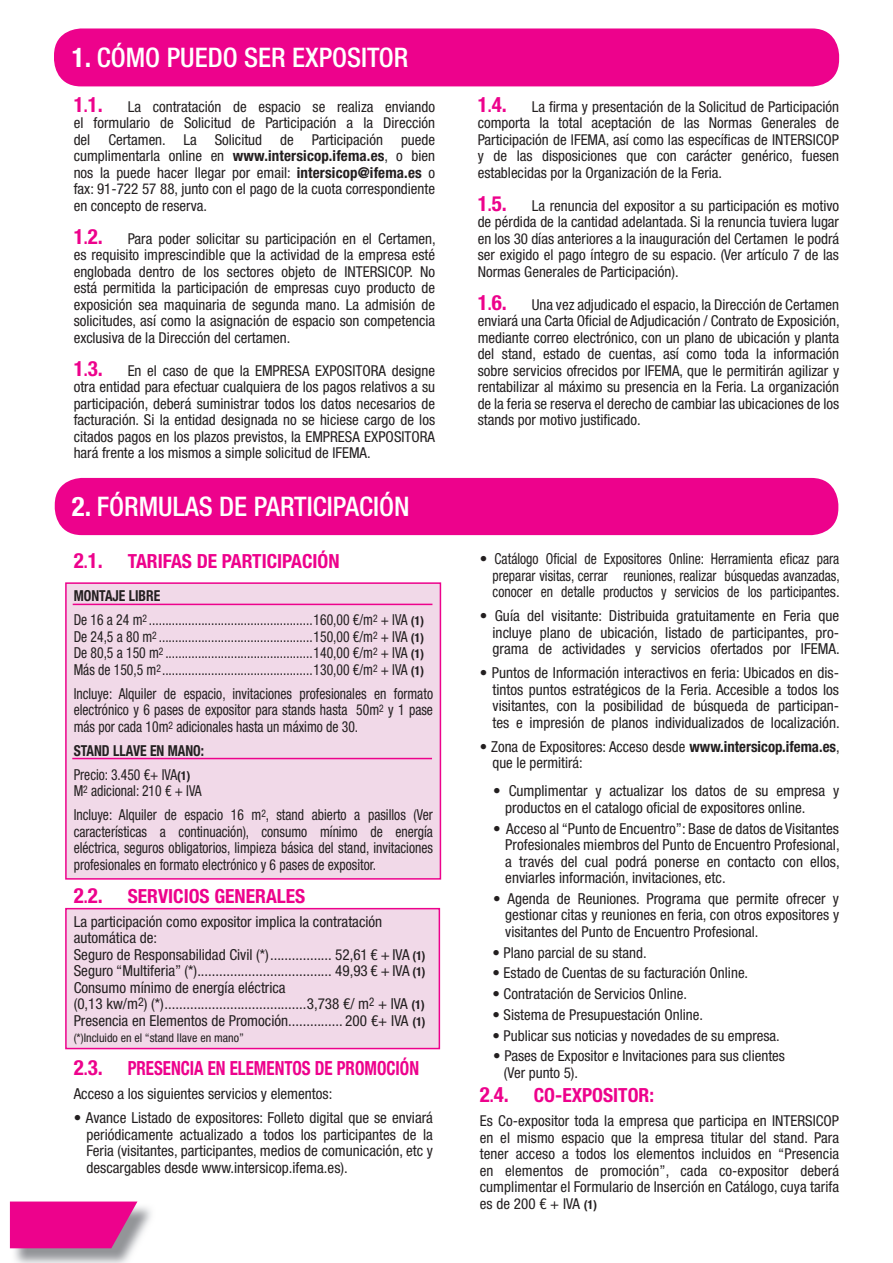
<style>
.page{position:relative;width:893px;height:1263px;background:#fff}
.page>*{position:absolute;margin:0;border:0;box-sizing:border-box;transform-origin:0 0}
.t1{font:500 condensed 27px "Helvetica Neue LT Std";color:#fff}
.t2{font:700 condensed 19.5px "Helvetica Neue LT Std";color:#ed028c}
.t3{font:700 condensed 19.5px "Helvetica Neue LT Std";color:#ed028c;scale:.87 1}
.t4{font:condensed 15.15px/16.5px "Helvetica Neue LT Std";color:#231f20;text-align:justify}
.t5{font:condensed 15.15px/16.5px "Helvetica Neue LT Std";color:#231f20;text-align:justify;scale:.9 1}
.t6{font:700 condensed 15.15px/24px "Helvetica Neue LT Std";color:#231f20;scale:.9 1}
.t7{font:condensed 15px/16.5px "Helvetica Neue LT Std";color:#231f20;text-align:justify}
.t8{font:condensed 12px "Helvetica Neue LT Std";color:#231f20}
.s1{font-weight:700}
.s2{font-weight:700;font-size:21px;color:#ed028c}
.s3{font-weight:700;font-size:16.5px;color:#ed028c}
.s4{font-size:21px}
.s5{font-size:16.5px}
.s6{font-weight:700;font-size:12.3px}
.s7{font-weight:400}
.s8{font-size:12.3px}
.s9{font-size:15px}
</style>
<div class="page">
<div style="left:54px;top:28px;width:785px;height:58px;background:#ed028c;border-radius:27px"></div>
<div style="left:65px;top:582px;width:376px;height:298px;background:#f1d9e8;border:2px solid #ed028c"></div>
<div style="left:65px;top:908px;width:375px;height:141px;background:#f1d9e8;border:2px solid #ed028c"></div>
<img style="left:12px;top:1206px;width:139px;height:57px">
<svg style="left:10px;top:1201px;width:127px;height:47px;background:#e61590"></svg>
<hr style="left:73px;top:604px;width:359px;height:1px;background:#ed028c">
<hr style="left:72px;top:758px;width:360px;height:1px;background:#ed028c">
<div style="left:55px;top:478px;width:783px;height:57px;background:#ed028c;border-radius:27px"></div>
<h1 class="t1" style="left:72px;top:41px;width:338px"><span class="s1">1.</span> CÓMO PUEDO SER EXPOSITOR</h1>
<p class="t7" style="left:74px;top:98px;width:363px"><span class="s2">1</span><span class="s3">.</span><span class="s2">1.</span> La contratación de espacio se realiza enviando el formulario de Solicitud de Participación a la Dirección del Certamen. La Solicitud de Participación puede cumplimentarla online en <span class="s1">www.intersicop.ifema.es</span>, o bien nos la puede hacer llegar por email: <span class="s1">intersicop@ifema.es</span> o fax: 91-722 57 88, junto con el pago de la cuota correspondiente en concepto de reserva.</p>
<p class="t7" style="left:74px;top:230px;width:363px"><span class="s2">1</span><span class="s3">.</span><span class="s2">2.</span> Para poder solicitar su participación en el Certamen, es requisito imprescindible que la actividad de la empresa esté englobada dentro de los sectores objeto de INTERSICOP. No está permitida la participación de empresas cuyo producto de exposición sea maquinaria de segunda mano. La admisión de solicitudes, así como la asignación de espacio son competencia exclusiva de la Dirección del certamen.</p>
<p class="t7" style="left:74px;top:362px;width:363px"><span class="s2">1</span><span class="s3">.</span><span class="s2">3.</span> En el caso de que la EMPRESA EXPOSITORA designe otra entidad para efectuar cualquiera de los pagos relativos a su participación, deberá suministrar todos los datos necesarios de facturación. Si la entidad designada no se hiciese cargo de los citados pagos en los plazos previstos, la EMPRESA EXPOSITORA hará frente a los mismos a simple solicitud de IFEMA.</p>
<h1 class="t1" style="left:72px;top:490px;width:339px"><span class="s1">2.</span> FÓRMULAS DE PARTICIPACIÓN</h1>
<h2 class="t2" style="left:74px;top:550px;width:267px"><span class="s4">2</span><span class="s5">.</span><span class="s4">1.</span> TARIFAS DE PARTICIPACIÓN</h2>
<p class="t5" style="left:74px;top:584px;width:391px;line-height:24px"><span class="s1">MONTAJE LIBRE<br></span>De 16 a 24 m<sup>2</sup> ..................................................160,00 €/m<sup>2</sup> + IVA <span class="s6">(1)</span></p>
<p class="t5" style="left:74px;top:628px;width:391px">De 24,5 a 80 m<sup>2</sup> ...............................................150,00 €/m<sup>2</sup> + IVA <span class="s6">(1)<br></span>De 80,5 a 150 m<sup>2</sup> .............................................140,00 €/m<sup>2</sup> + IVA <span class="s6">(1)<br></span>Más de 150,5 m<sup>2</sup> ..............................................130,00 €/m<sup>2</sup> + IVA <span class="s6">(1)</span></p>
<p class="t5" style="left:74px;top:685px;width:401px">Incluye: Alquiler de espacio, invitaciones profesionales en formato electrónico y 6 pases de expositor para stands hasta 50m<sup>2</sup> y 1 pase más por cada 10m<sup>2</sup> adicionales hasta un máximo de 30.</p>
<p class="t6" style="left:74px;top:738px;width:146px">STAND LLAVE EN MANO:<br><span class="s7">Precio: 3.450 €+ IVA</span><span class="s8">(1)</span></p>
<p class="t5" style="left:74px;top:779px;width:401px;line-height:24px">M<sup>2</sup> adicional: 210 € + IVA<br>Incluye: Alquiler de espacio 16 m<sup>2</sup>, stand abierto a pasillos (Ver</p>
<p class="t5" style="left:74px;top:823px;width:401px">características a continuación), consumo mínimo de energía eléctrica, seguros obligatorios, limpieza básica del stand, invitaciones profesionales en formato electrónico y 6 pases de expositor.</p>
<h2 class="t2" style="left:74px;top:884px;width:233px"><span class="s4">2</span><span class="s5">.</span><span class="s4">2.</span> SERVICIOS GENERALES</h2>
<p class="t4" style="left:74px;top:913px;width:353px;text-align:left">La participación como expositor implica la contratación automática de:<br>Seguro de Responsabilidad Civil (*) ................. 52,61 € + IVA <span class="s6">(1)<br></span>Seguro “Multiferia” (*) ..................................... 49,93 € + IVA <span class="s6">(1)<br></span>Consumo mínimo de energía eléctrica<br>(0,13 kw/m<sup>2</sup>) (*) .......................................3,738 €/ m<sup>2</sup> + IVA <span class="s6">(1)<br></span>Presencia en Elementos de Promoción ............... 200 €+ IVA <span class="s6">(1)</span></p>
<p class="t8" style="left:74px;top:1031px;width:172px">(*)Incluido en el “stand llave en mano”</p>
<h2 class="t3" style="left:74px;top:1057px;width:399px"><span class="s4">2</span><span class="s5">.</span><span class="s4">3.</span> PRESENCIA EN ELEMENTOS DE PROMOCIÓN</h2>
<p class="t4" style="left:74px;top:1086px;width:260px">Acceso a los siguientes servicios y elementos:</p>
<p class="t4" style="left:86px;top:1110px;width:348px;text-indent:-13px">• Avance Listado de expositores: Folleto digital que se enviará periódicamente actualizado a todos los participantes de la Feria (visitantes, participantes, medios de comunicación, etc y descargables desde www.intersicop.ifema.es).</p>
<p class="t7" style="left:478px;top:98px;width:363px"><span class="s2">1</span><span class="s3">.</span><span class="s2">4.</span> La firma y presentación de la Solicitud de Participación comporta la total aceptación de las Normas Generales de Participación de IFEMA, así como las específicas de INTERSICOP y de las disposiciones que con carácter genérico, fuesen establecidas por la Organización de la Feria.</p>
<p class="t7" style="left:478px;top:197px;width:363px"><span class="s2">1</span><span class="s3">.</span><span class="s2">5.</span> La renuncia del expositor a su participación es motivo de pérdida de la cantidad adelantada. Si la renuncia tuviera lugar en los 30 días anteriores a la inauguración del Certamen le podrá ser exigido el pago íntegro de su espacio. (Ver artículo 7 de las Normas Generales de Participación).</p>
<p class="t7" style="left:478px;top:296px;width:363px"><span class="s2">1</span><span class="s3">.</span><span class="s2">6.</span> Una vez adjudicado el espacio, la Dirección de Certamen enviará una Carta Oficial de Adjudicación / Contrato de Exposición, mediante correo electrónico, con un plano de ubicación y planta del stand, estado de cuentas, así como toda la información sobre servicios ofrecidos por IFEMA, que le permitirán agilizar y rentabilizar al máximo su presencia en la Feria. La organización de la feria se reserva el derecho de cambiar las ubicaciones de los stands por motivo justificado.</p>
<p class="t4" style="left:493px;top:550px;width:349px;text-indent:-13px">• Catálogo Oficial de Expositores Online: Herramienta eficaz para preparar visitas, cerrar reuniones, realizar búsquedas avanzadas, conocer en detalle productos y servicios de los participantes.</p>
<p class="t4" style="left:493px;top:607px;width:349px;text-indent:-13px">• Guía del visitante: Distribuida gratuitamente en Feria que incluye plano de ubicación, listado de participantes, pro&shy;grama de actividades y servicios ofertados por IFEMA.</p>
<p class="t4" style="left:493px;top:664px;width:349px;text-indent:-13px">• Puntos de Información interactivos en feria: Ubicados en dis&shy;tintos puntos estratégicos de la Feria. Accesible a todos los visitantes, con la posibilidad de búsqueda de participan&shy;tes e impresión de planos individualizados de localización.</p>
<p class="t4" style="left:493px;top:738px;width:349px;text-indent:-13px">• Zona de Expositores: Acceso desde <span class="s1">www.intersicop.ifema.es</span>, que le permitirá:</p>
<p class="t4" style="left:505px;top:783px;width:335px;text-indent:-12px">• Cumplimentar y actualizar los datos de su empresa y productos en el catalogo oficial de expositores online.</p>
<p class="t4" style="left:505px;top:820px;width:336px;text-indent:-12px">• Acceso al “Punto de Encuentro”: Base de datos de Visitantes Profesionales miembros del Punto de Encuentro Profesional, a través del cual podrá ponerse en contacto con ellos, enviarles información, invitaciones, etc.</p>
<p class="t4" style="left:493px;top:890px;width:347px;text-align:right">• Agenda de Reuniones. Programa que permite ofrecer y gestionar citas y reuniones en feria, con otros <span class="s9">expositores y</span></p>
<p class="t7" style="left:505px;top:923px;width:255px">visitantes del Punto de Encuentro Profesional.</p>
<p class="t7" style="left:493px;top:944px;width:156px">• Plano parcial de su stand.</p>
<p class="t7" style="left:493px;top:965px;width:257px">• Estado de Cuentas de su facturación Online.</p>
<p class="t7" style="left:493px;top:985px;width:196px">• Contratación de Servicios Online.</p>
<p class="t7" style="left:493px;top:1006px;width:212px">• Sistema de Presupuestación Online.</p>
<p class="t7" style="left:493px;top:1027px;width:289px">• Publicar sus noticias y novedades de su empresa.</p>
<p class="t7" style="left:504px;top:1048px;width:283px;text-indent:-11px">• Pases de Expositor e Invitaciones para sus clientes (Ver punto 5).</p>
<h2 class="t2" style="left:480px;top:1083px;width:176px"><span class="s4">2</span><span class="s5">.</span><span class="s4">4.</span> CO-EXPOSITOR:</h2>
<p class="t7" style="left:480px;top:1112px;width:361px">Es Co-expositor toda la empresa que participa en INTERSICOP en el mismo espacio que la empresa titular del stand. Para tener acceso a todos los elementos incluidos en “Presencia en elementos de promoción”, cada co-expositor deberá cumplimentar el Formulario de Inserción en Catálogo, cuya tarifa es de 200 € + IVA <span class="s6">(1)</span></p>
</div>
